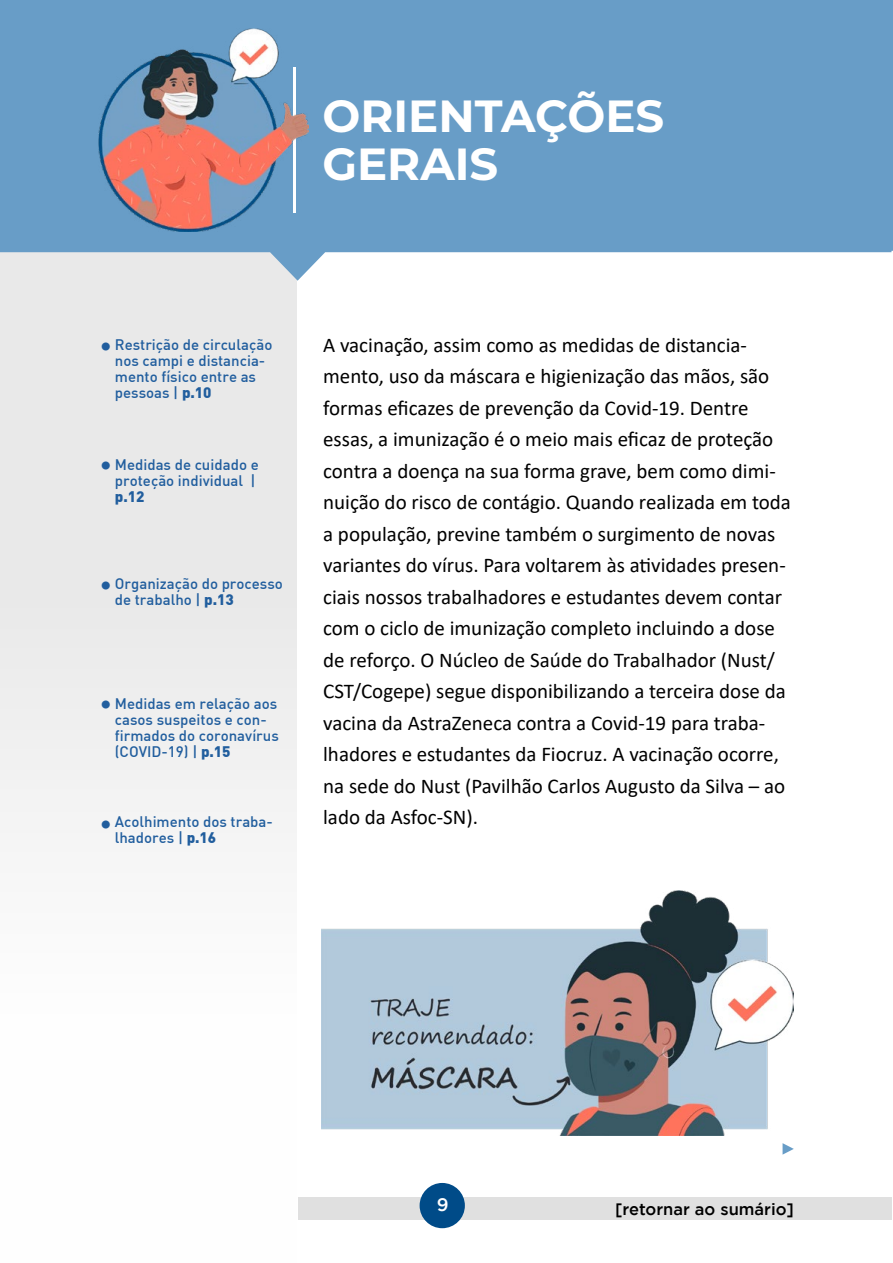
<style>
.page{position:relative;width:893px;height:1263px;background:#fff}
.page>*{position:absolute;margin:0;border:0;box-sizing:border-box;transform-origin:0 0}
.t1{font:700 45px/48px "Montserrat";color:#fff}
.t2{font:700 27px "Gotham";color:#215e9e}
.t3{font:21px/31.5px "Calibri";color:#000}
.t4{font:500 18px "Gotham";color:#fff}
.t5{font:500 16.5px "Gotham";color:#000}
.t6{font:500 15px/16px "DIN";color:#215e9e}
.t7{font:900 15px "DIN";color:#215e9e}
.s1{font-weight:900}
</style>
<div class="page">
<div style="left:298px;top:1197px;width:594px;height:23px;background:#e0e0e0"></div>
<div style="left:420px;top:1183px;width:45px;height:45px;background:#004b88;border-radius:50%"></div>
<div style="left:0;top:208px;width:297px;height:1055px;background:#f2f2f2"></div>
<svg style="left:0;top:0;width:893px;height:281px;background:#79a8cc"></svg>
<img style="left:74px;top:29px;width:234px;height:202px">
<img style="left:321px;top:891px;width:473px;height:244px">
<svg style="left:783px;top:1143px;width:11px;height:11px"></svg>
<h1 class="t1" style="left:322px;top:89px;width:343px">ORIENTAÇÕES<br>GERAIS</h1>
<p class="t6" style="left:115px;top:336px;width:159px">Restrição de circulação nos campi e distancia&shy;mento físico entre as pessoas | <span class="s1">p.10</span></p>
<p class="t2" style="left:99px;top:330px;width:15px">•</p>
<p class="t6" style="left:115px;top:456px;width:145px">Medidas de cuidado e proteção individual |</p>
<p class="t7" style="left:115px;top:486px;width:31px">p.12</p>
<p class="t2" style="left:99px;top:450px;width:15px">•</p>
<p class="t6" style="left:115px;top:575px;width:170px">Organização do processo de trabalho | <span class="s1">p.13</span></p>
<p class="t2" style="left:99px;top:570px;width:15px">•</p>
<p class="t6" style="left:115px;top:695px;width:166px">Medidas em relação aos casos suspeitos e con&shy;firmados do coronavírus (COVID-19) | <span class="s1">p.15</span></p>
<p class="t2" style="left:99px;top:689px;width:15px">•</p>
<p class="t6" style="left:115px;top:813px;width:160px">Acolhimento dos traba&shy;lhadores | <span class="s1">p.16</span></p>
<p class="t2" style="left:99px;top:809px;width:15px">•</p>
<p class="t3" style="left:323px;top:328px;width:469px">A vacinação, assim como as medidas de distancia&shy;mento, uso da máscara e higienização das mãos, são formas eficazes de prevenção da Covid-19. Dentre essas, a imunização é o meio mais eficaz de proteção contra a doença na sua forma grave, bem como dimi&shy;nuição do risco de contágio. Quando realizada em toda a população, previne também o surgimento de novas variantes do vírus. Para voltarem às atividades presen&shy;ciais nossos trabalhadores e estudantes devem contar com o ciclo de imunização completo incluindo a dose de reforço. O Núcleo de Saúde do Trabalhador (Nust/ CST/Cogepe) segue disponibilizando a terceira dose da vacina da AstraZeneca contra a Covid-19 para traba&shy;lhadores e estudantes da Fiocruz. A vacinação ocorre, na sede do Nust (Pavilhão Carlos Augusto da Silva – ao lado da Asfoc-SN).</p>
<p class="t4" style="left:437px;top:1195px;width:13px">9</p>
<p class="t5" style="left:615px;top:1199px;width:180px">[retornar ao sumário]</p>
</div>
